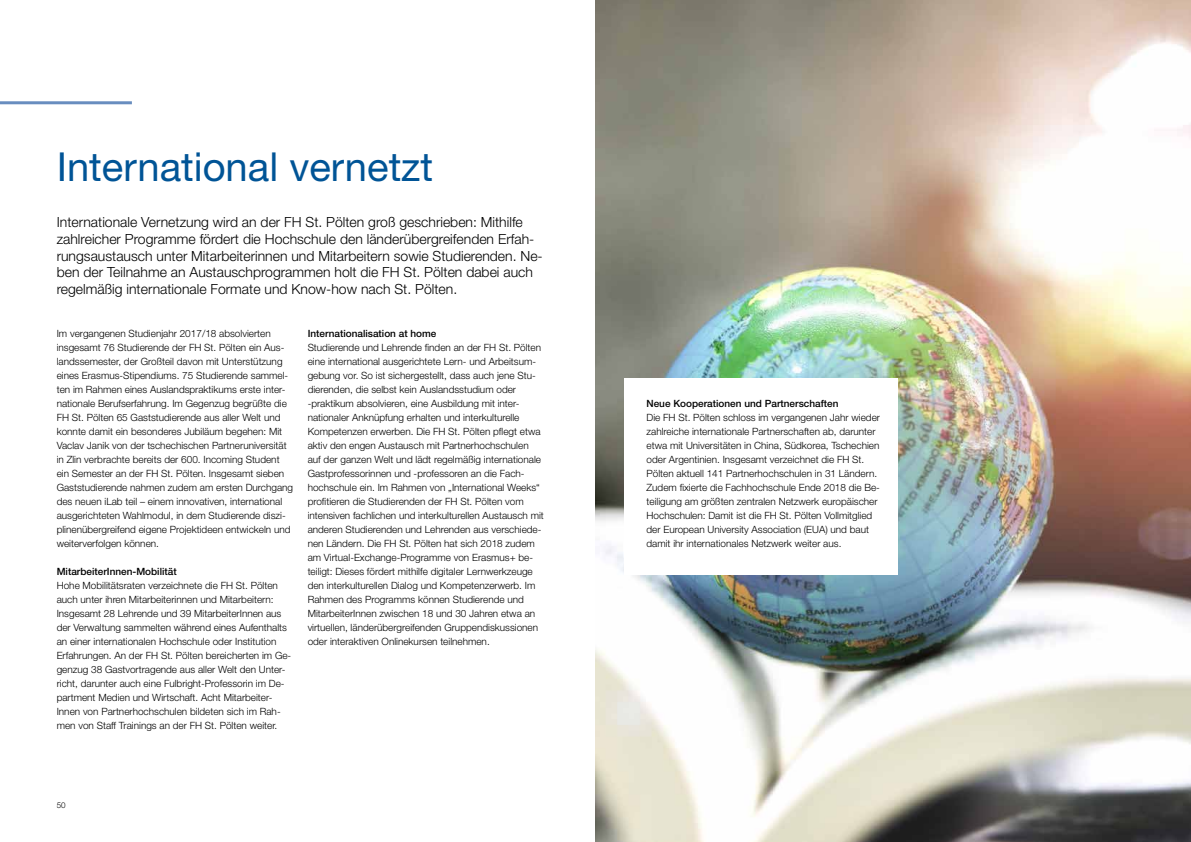
<style>
.page{position:relative;width:1191px;height:842px;background:#fff}
.page>*{position:absolute;margin:0;border:0;box-sizing:border-box;transform-origin:0 0}
.t1{font:40px "Helvetica Neue LT Pro";color:#005496}
.t2{font:300 14px/16.8px "Helvetica Neue LT Pro";color:#000}
.t3{font:300 10px/14px "Helvetica Neue LT Pro";color:#000}
.t4{font:500 10px "Helvetica Neue LT Pro";color:#000}
.t5{font:300 8px "Helvetica Neue LT Pro";color:#000}
</style>
<div class="page">
<img style="left:595px;top:0;width:596px;height:842px">
<div style="left:624px;top:379px;width:273px;height:196px;background:#fff"></div>
<hr style="left:0;top:101px;width:132px;height:3px;background:#688dbf">
<h1 class="t1" style="left:57px;top:142px;width:378px">International vernetzt</h1>
<p class="t2" style="left:57px;top:213px;width:487px">Internationale Vernetzung wird an der FH St. Pölten groß geschrieben: Mithilfe zahlreicher Programme fördert die Hochschule den länderübergreifenden Erfah&shy;rungsaustausch unter Mitarbeiterinnen und Mitarbeitern sowie Studierenden. Ne&shy;ben der Teilnahme an Austauschprogrammen holt die FH St. Pölten dabei auch regelmäßig internationale Formate und Know-how nach St. Pölten.</p>
<p class="t4" style="left:308px;top:327px;width:130px">Internationalisation at home</p>
<p class="t3" style="left:308px;top:340px;width:238px">Studierende und Lehrende finden an der FH St. Pölten eine international ausgerichtete Lern- und Arbeitsum&shy;gebung vor. So ist sichergestellt, dass auch jene Stu&shy;dierenden, die selbst kein Auslandsstudium oder -praktikum absolvieren, eine Ausbildung mit inter&shy;nationaler Anknüpfung erhalten und interkulturelle Kompetenzen erwerben. Die FH St. Pölten pflegt etwa aktiv den engen Austausch mit Partnerhochschulen auf der ganzen Welt und lädt regelmäßig internationale Gastprofessorinnen und -professoren an die Fach&shy;hochschule ein. Im Rahmen von „International Weeks“ profitieren die Studierenden der FH St. Pölten vom intensiven fachlichen und interkulturellen Austausch mit anderen Studierenden und Lehrenden aus verschiede&shy;nen Ländern. Die FH St. Pölten hat sich 2018 zudem am Virtual-Exchange-Programme von Erasmus+ be&shy;teiligt: Dieses fördert mithilfe digitaler Lernwerkzeuge den interkulturellen Dialog und Kompetenzerwerb. Im Rahmen des Programms können Studierende und MitarbeiterInnen zwischen 18 und 30 Jahren etwa an virtuellen, länderübergreifenden Gruppendiskussionen oder interaktiven Onlinekursen teilnehmen.</p>
<p class="t3" style="left:57px;top:326px;width:238px">Im vergangenen Studienjahr 2017/18 absolvierten insgesamt 76 Studierende der FH St. Pölten ein Aus&shy;landssemester, der Großteil davon mit Unterstützung eines Erasmus-Stipendiums. 75 Studierende sammel&shy;ten im Rahmen eines Auslandspraktikums erste inter&shy;nationale Berufserfahrung. Im Gegenzug begrüßte die FH St. Pölten 65 Gaststudierende aus aller Welt und konnte damit ein besonderes Jubiläum begehen: Mit Vaclav Janik von der tschechischen Partneruniversität in Zlin verbrachte bereits der 600. Incoming Student ein Semester an der FH St. Pölten. Insgesamt sieben Gaststudierende nahmen zudem am ersten Durchgang des neuen iLab teil – einem innovativen, international ausgerichteten Wahlmodul, in dem Studierende diszi&shy;plinenübergreifend eigene Projektideen entwickeln und weiterverfolgen können.</p>
<p class="t4" style="left:57px;top:565px;width:122px">MitarbeiterInnen-Mobilität</p>
<p class="t3" style="left:57px;top:578px;width:236px">Hohe Mobilitätsraten verzeichnete die FH St. Pölten auch unter ihren Mitarbeiterinnen und Mitarbeitern:<br>Insgesamt 28 Lehrende und 39 MitarbeiterInnen aus der Verwaltung sammelten während eines Aufenthalts an einer internationalen Hochschule oder Institution Erfahrungen. An der FH St. Pölten bereicherten im Ge&shy;genzug 38 Gastvortragende aus aller Welt den Unter&shy;richt, darunter auch eine Fulbright-Professorin im De&shy;partment Medien und Wirtschaft. Acht Mitarbeiter-Innen von Partnerhochschulen bildeten sich im Rah&shy;men von Staff Trainings an der FH St. Pölten weiter.</p>
<p class="t5" style="left:57px;top:800px;width:10px">50</p>
<p class="t4" style="left:646px;top:397px;width:193px">Neue Kooperationen und Partnerschaften</p>
<p class="t3" style="left:646px;top:410px;width:235px">Die FH St. Pölten schloss im vergangenen Jahr wieder zahlreiche internationale Partnerschaften ab, darunter etwa mit Universitäten in China, Südkorea, Tschechien oder Argentinien. Insgesamt verzeichnet die FH St.<br>Pölten aktuell 141 Partnerhochschulen in 31 Ländern.<br>Zudem fixierte die Fachhochschule Ende 2018 die Be&shy;teiligung am größten zentralen Netzwerk europäischer Hochschulen: Damit ist die FH St. Pölten Vollmitglied der European University Association (EUA) und baut damit ihr internationales Netzwerk weiter aus.</p>
</div>
